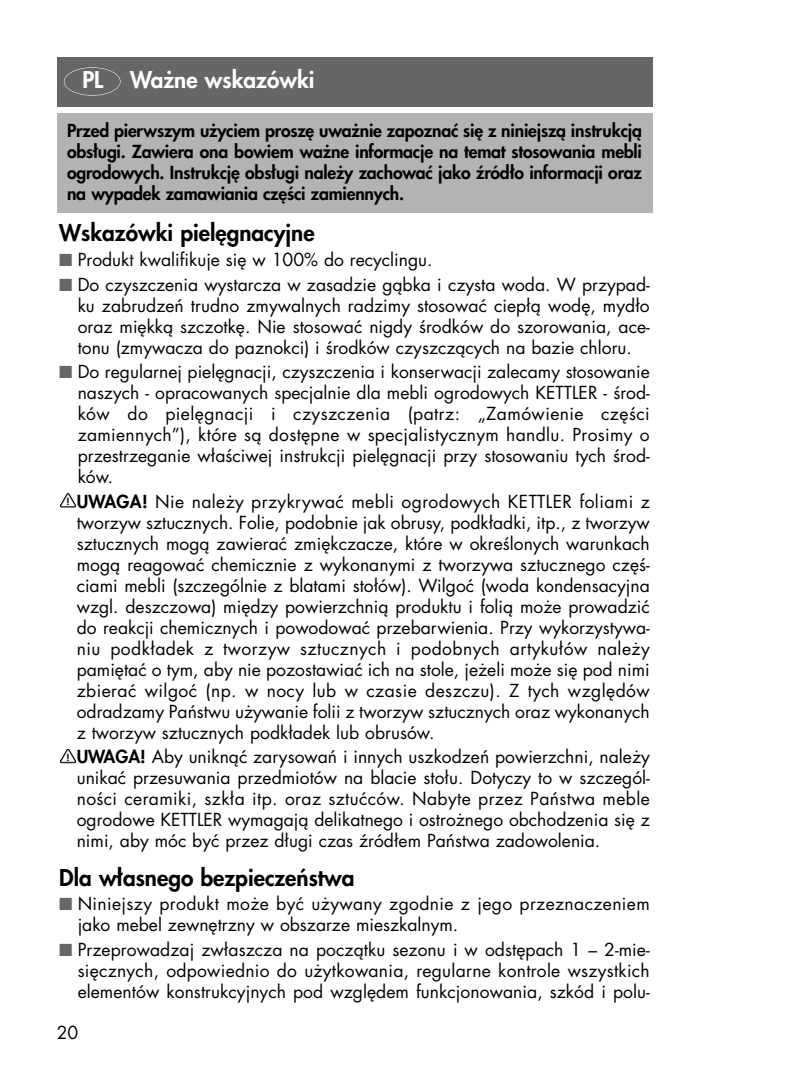
<style>
.page{position:relative;width:787px;height:1092px;background:#fff}
.page>*{position:absolute;margin:0;border:0;box-sizing:border-box;transform-origin:0 0}
.t1{font:800 22.5px "Futura CE";color:#000}
.t2{font:800 22.5px "Futura CE";color:#fff}
.t3{font:17.5px/21px "Futura CE";color:#000;text-align:justify}
.t4{font:800 17.5px/21px "Futura CE";letter-spacing:-.01em;color:#000;text-align:justify}
.t5{font:17.5px/21px "Futura CE";letter-spacing:.02em;color:#000}
.t6{font:800 9.5px "Futura";color:#000}
.s1{color:#666}
.s2{font-weight:800}
</style>
<div class="page">
<svg style="left:60px;top:749px;width:16px;height:13px"></svg>
<svg style="left:60px;top:493px;width:16px;height:14px"></svg>
<div style="left:57px;top:113px;width:595px;height:100px;background:#b3b3b3"></div>
<div style="left:57px;top:57px;width:595px;height:49px;background:#666"></div>
<div style="left:64px;top:67px;width:57px;height:29px;border:1px solid #fff;border-radius:50%"></div>
<p class="t2" style="left:82px;top:69px;width:234px">PL Ważne wskazówki</p>
<p class="t4" style="left:67px;top:121px;width:576px">Przed pierwszym użyciem proszę uważnie zapoznać się z niniejszą instrukcją obsługi. Zawiera ona bowiem ważne informacje na temat stosowania mebli ogrodowych. Instrukcję obsługi należy zachować jako źródło informacji oraz na wypadek zamawiania części zamiennych.</p>
<p class="t1" style="left:59px;top:222px;width:257px">Wskazówki pielęgnacyjne</p>
<p class="t3" style="left:59px;top:250px;width:375px"><span class="s1">■</span> Produkt kwalifikuje się w 100% do recyclingu.</p>
<p class="t3" style="left:78px;top:275px;width:573px;text-indent:-18px"><span class="s1">■</span> Do czyszczenia wystarcza w zasadzie gąbka i czysta woda. W przypad&shy;ku zabrudzeń trudno zmywalnych radzimy stosować ciepłą wodę, mydło oraz miękką szczotkę. Nie stosować nigdy środków do szorowania, ace&shy;tonu (zmywacza do paznokci) i środków czyszczących na bazie chloru.</p>
<p class="t3" style="left:78px;top:362px;width:573px;text-indent:-18px"><span class="s1">■</span> Do regularnej pielęgnacji, czyszczenia i konserwacji zalecamy stosowanie naszych - opracowanych specjalnie dla mebli ogrodowych KETTLER - środ&shy;ków do pielęgnacji i czyszczenia (patrz: „Zamówienie części zamiennych”), które są dostępne w specjalistycznym handlu. Prosimy o przestrzeganie właściwej instrukcji pielęgnacji przy stosowaniu tych środ&shy;ków.</p>
<p class="t3" style="left:77px;top:492px;width:574px"><span class="s2">UWAGA!</span> Nie należy przykrywać mebli ogrodowych KETTLER foliami z tworzyw sztucznych. Folie, podobnie jak obrusy, podkładki, itp., z tworzyw sztucznych mogą zawierać zmiękczacze, które w określonych warunkach mogą reagować chemicznie z wykonanymi z tworzywa sztucznego częś&shy;ciami mebli (szczególnie z blatami stołów). Wilgoć (woda kondensacyjna wzgl. deszczowa) między powierzchnią produktu i folią może prowadzić do reakcji chemicznych i powodować przebarwienia. Przy wykorzystywa&shy;niu podkładek z tworzyw sztucznych i podobnych artykułów należy pamiętać o tym, aby nie pozostawiać ich na stole, jeżeli może się pod nimi zbierać wilgoć (np. w nocy lub w czasie deszczu). Z tych względów odradzamy Państwu używanie folii z tworzyw sztucznych oraz wykonanych z tworzyw sztucznych podkładek lub obrusów.</p>
<p class="t3" style="left:77px;top:748px;width:574px"><span class="s2">UWAGA!</span> Aby uniknąć zarysowań i innych uszkodzeń powierzchni, należy unikać przesuwania przedmiotów na blacie stołu. Dotyczy to w szczegól&shy;ności ceramiki, szkła itp. oraz sztućców. Nabyte przez Państwa meble ogrodowe KETTLER wymagają delikatnego i ostrożnego obchodzenia się z nimi, aby móc być przez długi czas źródłem Państwa zadowolenia.</p>
<p class="t1" style="left:59px;top:866px;width:297px">Dla własnego bezpieczeństwa</p>
<p class="t5" style="left:78px;top:894px;width:573px;text-indent:-18px"><span class="s1">■</span> Niniejszy produkt może być używany zgodnie z jego przeznaczeniem jako mebel zewnętrzny w obszarze mieszkalnym.</p>
<p class="t3" style="left:78px;top:940px;width:573px;text-indent:-18px"><span class="s1">■</span> Przeprowadzaj zwłaszcza na początku sezonu i w odstępach 1 – 2-mie&shy;sięcznych, odpowiednio do użytkowania, regularne kontrole wszystkich elementów konstrukcyjnych pod względem funkcjonowania, szkód i polu-</p>
<p class="t6" style="left:66px;top:497px;width:5px">!</p>
<p class="t6" style="left:66px;top:752px;width:5px">!</p>
<p class="t3" style="left:57px;top:1023px;width:23px">20</p>
</div>
